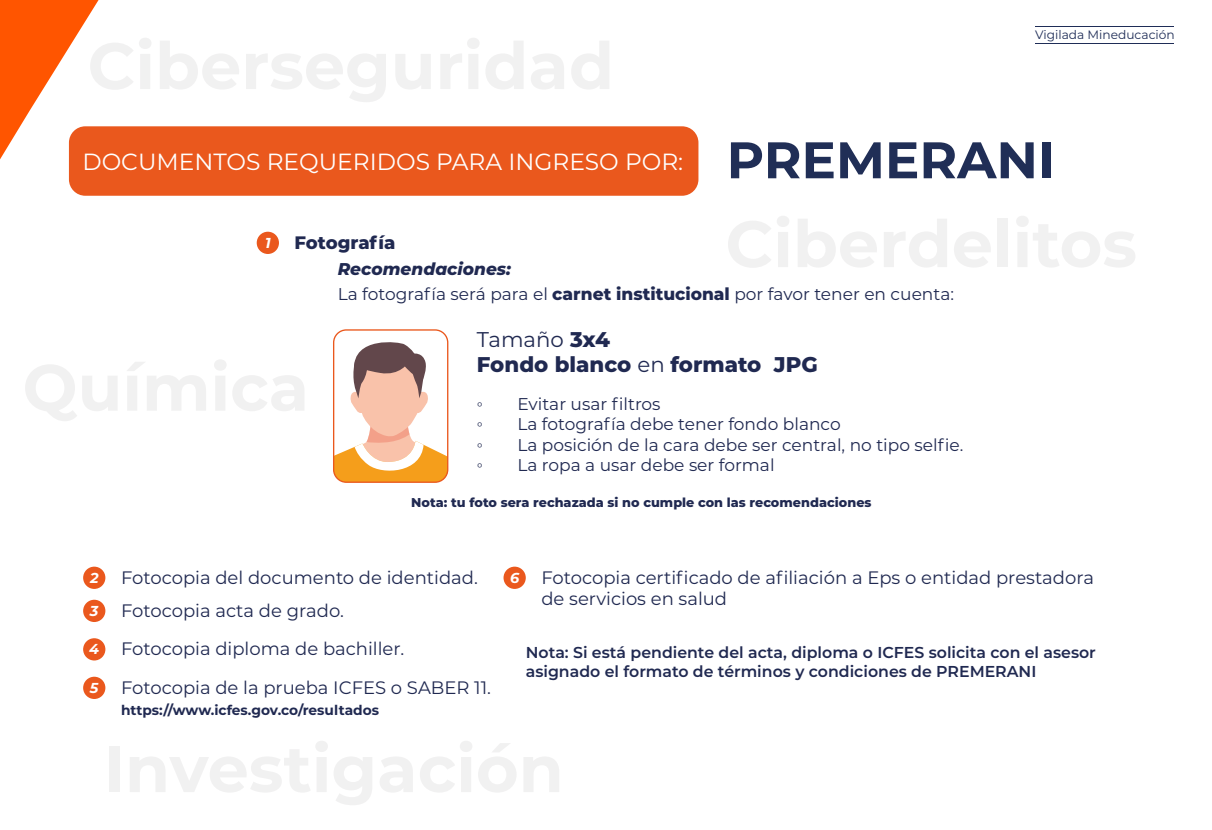
<style>
.page{position:relative;width:1212px;height:830px;background:#fff}
.page>*{position:absolute;margin:0;border:0;box-sizing:border-box;transform-origin:0 0}
.t1{font:23.4px "Montserrat";color:#fff}
.t2{font:800 21.38px/25px "Montserrat";color:#202951}
.t3{font:18px/21.6px "Montserrat";color:#202951}
.t4{font:800 18px "Montserrat";color:#202951}
.t5{font:17.1px/25.2px "Montserrat";color:#202951}
.t6{font:17.1px "Times New Roman";color:#202951}
.t7{font:600 15.75px/18.9px "Montserrat";color:#202951}
.t8{font:italic 700 14.4px "Montserrat";color:#fff}
.t9{font:700 13.72px "Montserrat";color:#202951}
.t10{font:800 12.83px "Montserrat";color:#202951}
.t11{font:12.15px "Montserrat";color:#1f2d57}
.s1{font-weight:700;font-size:51.3px;color:#202e56}
.s2{font-weight:800;font-style:italic}
.s3{font-weight:800}
.s4{font-weight:400}
.s5{font-weight:700;font-style:italic;font-size:14.4px;color:#fff}
</style>
<div class="page">
<svg style="left:0;top:0;width:99px;height:185px"></svg>
<div style="left:83px;top:566px;width:22px;height:22px;background:#ea581d;border-radius:50%"></div>
<div style="left:83px;top:599px;width:22px;height:22px;background:#ea581d;border-radius:50%"></div>
<div style="left:83px;top:638px;width:22px;height:22px;background:#ea581d;border-radius:50%"></div>
<div style="left:83px;top:676px;width:22px;height:22px;background:#ea581d;border-radius:50%"></div>
<div style="left:503px;top:566px;width:23px;height:22px;background:#ea581d;border-radius:50%"></div>
<div style="left:69px;top:126px;width:629px;height:70px;background:#ea581d;border-radius:16px"></div>
<div style="left:257px;top:231px;width:22px;height:23px;background:#ea581d;border-radius:50%"></div>
<svg style="left:334px;top:335px;width:114px;height:147px"></svg>
<div style="left:333px;top:329px;width:115px;height:153px;border:1px solid #ea581d;border-radius:13px"></div>
<hr style="left:1035px;top:26px;width:139px;height:1px;background:#1f2d57">
<hr style="left:1035px;top:43px;width:139px;height:1px;background:#1f2d57">
<p class="t11" style="left:1035px;top:26px;width:141px">Vigilada Mineducación</p>
<h1 class="t1" style="left:82px;top:146px;width:974px">DOCUMENTOS REQUERIDOS PARA INGRESO POR: <span class="s1">PREMERANI</span></h1>
<p class="t8" style="left:265px;top:232px;width:7px">1</p>
<p class="t4" style="left:295px;top:229px;width:102px">Fotografía</p>
<p class="t5" style="left:338px;top:255px;width:618px"><span class="s2">Recomendaciones:<br></span>La fotografía será para el <span class="s3">carnet institucional</span> por favor tener en cuenta:</p>
<p class="t2" style="left:477px;top:326px;width:342px"><span class="s4">Tamaño</span> 3x4<br>Fondo blanco <span class="s4">en</span> formato JPG</p>
<p class="t6" style="left:477px;top:391px;width:8px">◦</p>
<p class="t5" style="left:517px;top:390px;width:145px">Evitar usar filtros</p>
<p class="t6" style="left:477px;top:412px;width:8px">◦</p>
<p class="t5" style="left:517px;top:410px;width:325px">La fotografía debe tener fondo blanco</p>
<p class="t6" style="left:477px;top:432px;width:8px">◦</p>
<p class="t5" style="left:517px;top:431px;width:447px">La posición de la cara debe ser central, no tipo selfie.</p>
<p class="t6" style="left:477px;top:453px;width:8px">◦</p>
<p class="t5" style="left:517px;top:451px;width:259px">La ropa a usar debe ser formal</p>
<p class="t10" style="left:411px;top:493px;width:462px">Nota: tu foto sera rechazada si no cumple con las recomendaciones</p>
<p class="t8" style="left:90px;top:566px;width:10px">2</p>
<p class="t3" style="left:121px;top:565px;width:358px">Fotocopia del documento de identidad.</p>
<p class="t8" style="left:90px;top:600px;width:10px">3</p>
<p class="t3" style="left:121px;top:598px;width:224px">Fotocopia acta de grado.</p>
<p class="t3" style="left:89px;top:637px;width:316px"><span class="s5">4</span> Fotocopia diploma de bachiller.</p>
<p class="t3" style="left:121px;top:675px;width:371px">Fotocopia de la prueba ICFES o SABER 11.</p>
<p class="t9" style="left:121px;top:699px;width:260px">https://www.icfes.gov.co/resultados</p>
<p class="t8" style="left:90px;top:676px;width:10px">5</p>
<p class="t8" style="left:510px;top:566px;width:11px">6</p>
<p class="t3" style="left:541px;top:565px;width:554px">Fotocopia certificado de afiliación a Eps o entidad prestadora de servicios en salud</p>
<p class="t7" style="left:526px;top:642px;width:572px">Nota: Si está pendiente del acta, diploma o ICFES solicita con el asesor asignado el formato de términos y condiciones de PREMERANI</p>
</div>
